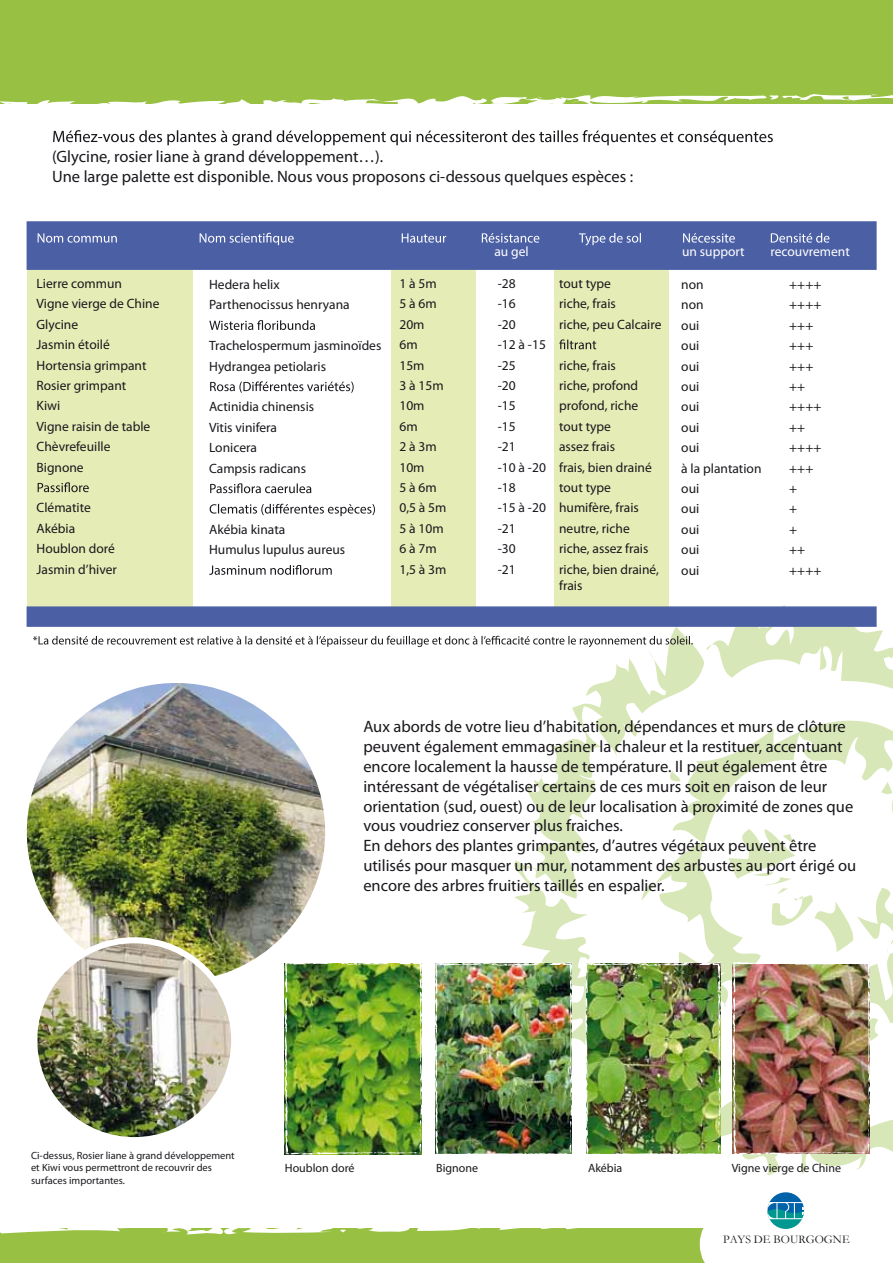
<style>
.page{position:relative;width:893px;height:1263px;background:#fff}
.page>*{position:absolute;margin:0;border:0;box-sizing:border-box;transform-origin:0 0}
.t1{font:16.5px/19.8px "Myriad Pro";color:#1a171c}
.t2{font:13.5px/20.4px "Myriad Pro";color:#1a171c}
.t3{font:13.5px "Myriad Pro";color:#fff}
.t4{font:12px "Myriad Pro";color:#1a171c}
.t5{font:11.7px "Garamond";color:#1a171c}
.t6{font:10.5px/12.6px "Myriad Pro";color:#1a171c}
</style>
<div class="page">
<div style="left:0;top:0;width:893px;height:104px;background:#98c143"></div>
<svg style="left:0;top:94px;width:893px;height:10px"></svg>
<svg style="left:0;top:1228px;width:532px;height:34px;background:#9fc550"></svg>
<div style="left:27px;top:269px;width:166px;height:339px;background:#e6ecb6"></div>
<svg style="left:38px;top:482px;width:51px;height:10px"></svg>
<div style="left:391px;top:269px;width:85px;height:339px;background:#e6ecb6"></div>
<div style="left:554px;top:269px;width:114px;height:339px;background:#e6ecb6"></div>
<div style="left:27px;top:221px;width:850px;height:49px;background:#4b5fa4;border:2px solid #4b5fa4"></div>
<svg style="left:38px;top:233px;width:791px;height:12px"></svg>
<svg style="left:209px;top:320px;width:106px;height:10px"></svg>
<svg style="left:210px;top:381px;width:144px;height:12px"></svg>
<svg style="left:210px;top:483px;width:101px;height:10px"></svg>
<svg style="left:210px;top:504px;width:165px;height:12px"></svg>
<svg style="left:209px;top:565px;width:123px;height:10px"></svg>
<svg style="left:559px;top:339px;width:37px;height:10px"></svg>
<svg style="left:53px;top:130px;width:720px;height:15px"></svg>
<img style="left:33px;top:605px;width:860px;height:570px">
<svg style="left:539px;top:1192px;width:266px;height:70px"></svg>
<p class="t1" style="left:52px;top:146px;width:583px">(Glycine, rosier liane à grand développement…).<br>Une large palette est disponible. Nous vous proposons ci-dessous quelques espèces :</p>
<p class="t2" style="left:37px;top:273px;width:124px">Lierre commun<br>Vigne vierge de Chine<br>Glycine<br>Jasmin étoilé<br>Hortensia grimpant<br>Rosier grimpant<br>Kiwi<br>Vigne raisin de table<br>Chèvrefeuille<br>Bignone</p>
<p class="t2" style="left:37px;top:497px;width:82px">Clématite<br>Akébia<br>Houblon doré<br>Jasmin d’hiver</p>
<p class="t2" style="left:209px;top:274px;width:142px">Hedera helix<br>Parthenocissus henryana</p>
<p class="t2" style="left:209px;top:335px;width:174px">Trachelospermum jasminoïdes<br>Hydrangea petiolaris</p>
<p class="t2" style="left:209px;top:396px;width:107px">Actinidia chinensis<br>Vitis vinifera<br>Lonicera<br>Campsis radicans</p>
<p class="t2" style="left:209px;top:519px;width:138px">Akébia kinata<br>Humulus lupulus aureus</p>
<p class="t3" style="left:494px;top:243px;width:36px">au gel</p>
<p class="t3" style="left:682px;top:243px;width:64px">un support</p>
<p class="t3" style="left:770px;top:243px;width:81px">recouvrement</p>
<p class="t2" style="left:399px;top:273px;width:49px">1 à 5m<br>5 à 6m<br>20m<br>6m<br>15m<br>3 à 15m<br>10m<br>6m<br>2 à 3m<br>10m<br>5 à 6m<br>0,5 à 5m<br>5 à 10m<br>6 à 7m<br>1,5 à 3m</p>
<p class="t2" style="left:498px;top:273px;width:50px">-28<br>-16<br>-20<br>-12 à -15 -25<br>-20<br>-15<br>-15<br>-21<br>-10 à -20 -18<br>-15 à -20 -21<br>-30<br>-21</p>
<p class="t2" style="left:559px;top:273px;width:104px">tout type<br>riche, frais<br>riche, peu Calcaire</p>
<p class="t2" style="left:559px;top:355px;width:101px">riche, frais<br>riche, profond profond, riche tout type<br>assez frais<br>frais, bien drainé tout type humifère, frais neutre, riche riche, assez frais riche, bien drainé,</p>
<p class="t2" style="left:559px;top:575px;width:25px">frais</p>
<p class="t2" style="left:681px;top:274px;width:82px">non<br>non<br>oui<br>oui<br>oui<br>oui<br>oui<br>oui<br>oui<br>à la plantation oui<br>oui<br>oui<br>oui<br>oui</p>
<p class="t2" style="left:789px;top:274px;width:34px">++++ ++++ +++ +++ +++ ++ ++++ ++ ++++ +++ +<br>+<br>+<br>++ ++++</p>
<p class="t1" style="left:363px;top:717px;width:494px">Aux abords de votre lieu d’habitation, dépendances et murs de clôture peuvent également emmagasiner la chaleur et la restituer, accentuant encore localement la hausse de température. Il peut également être intéressant de végétaliser certains de ces murs soit en raison de leur orientation (sud, ouest) ou de leur localisation à proximité de zones que vous voudriez conserver plus fraiches.<br>En dehors des plantes grimpantes, d’autres végétaux peuvent être utilisés pour masquer un mur, notamment des arbustes au port érigé ou encore des arbres fruitiers taillés en espalier.</p>
<p class="t6" style="left:31px;top:1149px;width:205px">Ci-dessus, Rosier liane à grand développement et Kiwi vous permettront de recouvrir des surfaces importantes.</p>
<p class="t4" style="left:285px;top:1161px;width:71px">Houblon doré</p>
<p class="t4" style="left:436px;top:1161px;width:43px">Bignone</p>
<p class="t4" style="left:588px;top:1161px;width:36px">Akébia</p>
<p class="t4" style="left:732px;top:1161px;width:111px">Vigne vierge de Chine</p>
<p class="t5" style="left:723px;top:1231px;width:128px">PAYS DE BOURGOGNE</p>
</div>
